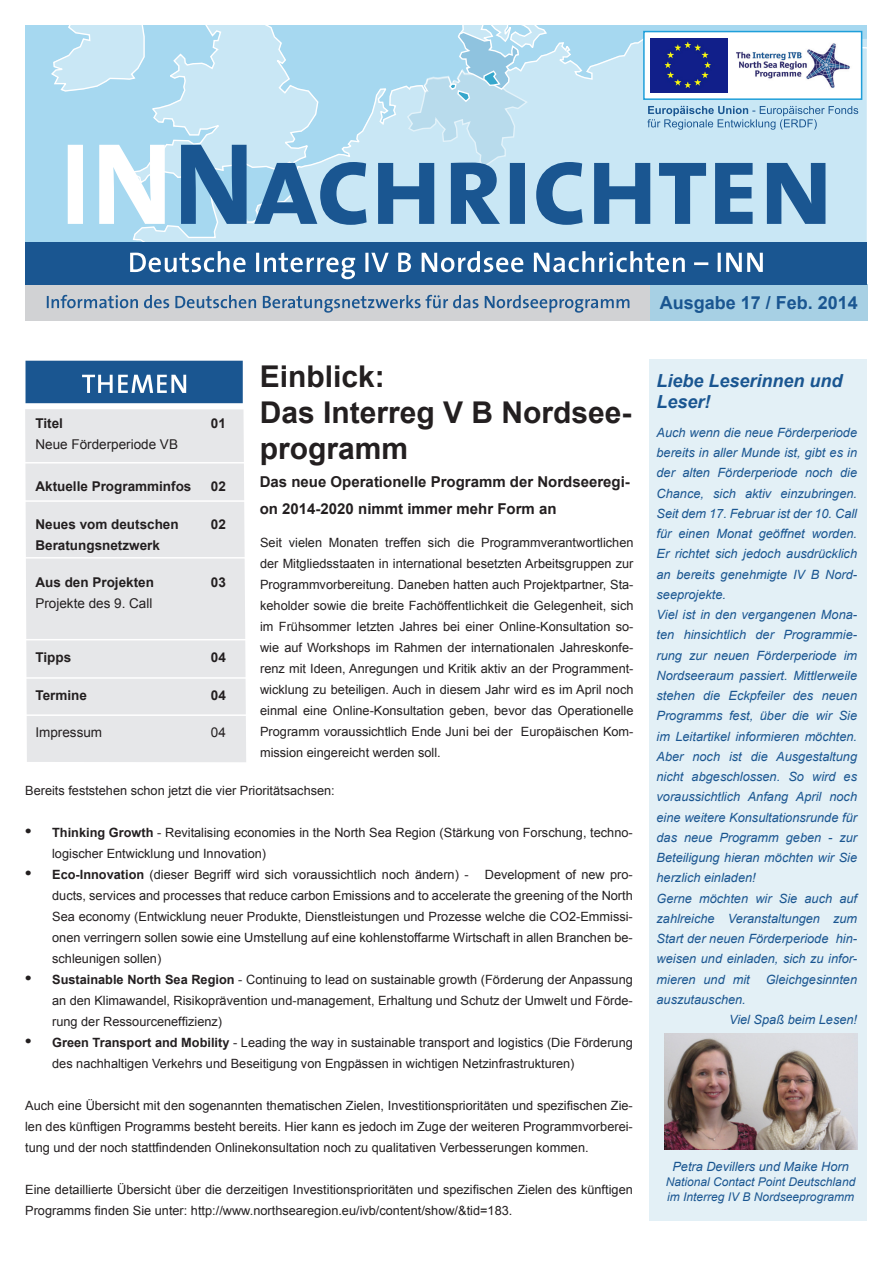
<style>
.page{position:relative;width:893px;height:1263px;background:#fff}
.page>*{position:absolute;margin:0;border:0;box-sizing:border-box;transform-origin:0 0}
.t1{font:700 30px/36px "Arial";color:#231f20}
.t2{font:italic 700 18px/21px "Arial";color:#1a5691}
.t3{font:700 18px "Arial";color:#1a5691}
.t4{font:700 15px/27px "Arial";color:#231f20}
.t5{font:700 13.5px "Arial";color:#231f20}
.t6{font:13.5px "Arial";color:#231f20}
.t7{font:12.75px/21px "Arial";color:#231f20;text-align:justify}
.t8{font:italic 12.75px/20.2px "Arial";color:#1a5691;text-align:justify}
.t9{font:italic 12px/15px "Arial";color:#1a5691}
.s1{font-family:"Times New Roman";font-weight:700;font-size:18px}
.s2{font-weight:700}
</style>
<div class="page">
<div style="left:26px;top:26px;width:841px;height:223px;background:#a6d8f0"></div>
<svg style="left:50px;top:25px;width:817px;height:217px"></svg>
<svg style="left:406px;top:31px;width:123px;height:114px"></svg>
<div style="left:26px;top:285px;width:841px;height:36px;background:#d1d2d4"></div>
<svg style="left:181px;top:145px;width:644px;height:80px;background:#7ea9cb"></svg>
<svg style="left:68px;top:145px;width:97px;height:79px"></svg>
<div style="left:650px;top:285px;width:217px;height:36px;background:#a7d0e4"></div>
<svg style="left:47px;top:295px;width:582px;height:18px"></svg>
<div style="left:26px;top:242px;width:841px;height:43px;background:#1a5691"></div>
<svg style="left:130px;top:251px;width:633px;height:28px"></svg>
<div style="left:25px;top:409px;width:221px;height:353px;background:#e6e7e9"></div>
<hr style="left:23px;top:557px;width:230px;height:2px;background:#fff">
<hr style="left:20px;top:462px;width:230px;height:1px;background:#fff">
<hr style="left:22px;top:500px;width:230px;height:2px;background:#fff">
<hr style="left:21px;top:714px;width:230px;height:2px;background:#fff">
<hr style="left:22px;top:677px;width:230px;height:2px;background:#fff">
<hr style="left:21px;top:639px;width:230px;height:1px;background:#fff">
<div style="left:26px;top:361px;width:216px;height:41px;background:#1a5691"></div>
<svg style="left:82px;top:375px;width:104px;height:18px"></svg>
<div style="left:26px;top:361px;width:217px;height:42px;border:2px solid #1a5691"></div>
<div style="left:649px;top:359px;width:217px;height:861px;background:#e3f0f6"></div>
<div style="left:643px;top:31px;width:219px;height:69px;background:#fff;border:2px solid #1f9fda"></div>
<img style="left:736px;top:43px;width:114px;height:45px">
<img style="left:650px;top:38px;width:77px;height:55px">
<svg style="left:647px;top:106px;width:211px;height:24px;background:#a6cae1"></svg>
<img style="left:664px;top:1034px;width:193px;height:115px">
<p class="t1" style="left:260px;top:359px;width:127px">Einblick:</p>
<p class="t1" style="left:260px;top:395px;width:373px">Das Interreg V B Nordsee&shy;programm</p>
<p class="t4" style="left:260px;top:469px;width:372px">Das neue Operationelle Programm der Nordseeregi&shy;on 2014-2020 nimmt immer mehr Form an</p>
<p class="t5" style="left:35px;top:414px;width:29px">Titel</p>
<p class="t5" style="left:211px;top:414px;width:17px">01</p>
<p class="t6" style="left:35px;top:435px;width:144px">Neue Förderperiode VB</p>
<p class="t5" style="left:35px;top:477px;width:158px">Aktuelle Programminfos</p>
<p class="t5" style="left:211px;top:477px;width:17px">02</p>
<p class="t5" style="left:35px;top:515px;width:145px">Neues vom deutschen</p>
<p class="t5" style="left:211px;top:515px;width:17px">02</p>
<p class="t5" style="left:35px;top:536px;width:126px">Beratungsnetzwerk</p>
<p class="t5" style="left:35px;top:573px;width:120px">Aus den Projekten</p>
<p class="t5" style="left:211px;top:573px;width:17px">03</p>
<p class="t6" style="left:35px;top:594px;width:119px">Projekte des 9. Call</p>
<p class="t7" style="left:260px;top:532px;width:375px">Seit vielen Monaten treffen sich die Programmverantwortlichen der Mitgliedsstaaten in international besetzten Arbeitsgruppen zur Programmvorbereitung. Daneben hatten auch Projektpartner, Sta&shy;keholder sowie die breite Fachöffentlichkeit die Gelegenheit, sich im Frühsommer letzten Jahres bei einer Online-Konsultation so&shy;wie auf Workshops im Rahmen der internationalen Jahreskonfe&shy;renz mit Ideen, Anregungen und Kritik aktiv an der Programment&shy;wicklung zu beteiligen. Auch in diesem Jahr wird es im April noch einmal eine Online-Konsultation geben, bevor das Operationelle Programm voraussichtlich Ende Juni bei der Europäischen Kom&shy;mission eingereicht werden soll.</p>
<p class="t7" style="left:25px;top:780px;width:311px">Bereits feststehen schon jetzt die vier Prioritätsachsen:</p>
<p class="t7" style="left:52px;top:822px;width:582px;text-indent:-27px"><span class="s1">•</span> <span class="s2">Thinking Growth</span> - Revitalising economies in the North Sea Region (Stärkung von Forschung, techno&shy;logischer Entwicklung und Innovation)</p>
<p class="t7" style="left:25px;top:864px;width:445px"><span class="s1">•</span> <span class="s2">Eco-Innovation</span> (dieser Begriff wird sich voraussichtlich noch ändern) -</p>
<p class="t5" style="left:35px;top:648px;width:37px">Tipps</p>
<p class="t5" style="left:211px;top:648px;width:17px">04</p>
<p class="t5" style="left:35px;top:686px;width:53px">Termine</p>
<p class="t5" style="left:211px;top:686px;width:17px">04</p>
<p class="t6" style="left:35px;top:723px;width:68px">Impressum</p>
<p class="t6" style="left:211px;top:723px;width:17px">04</p>
<p class="t7" style="left:52px;top:864px;width:582px;text-indent:433px">Development of new pro&shy;ducts, services and processes that reduce carbon Emissions and to accelerate the greening of the North Sea economy (Entwicklung neuer Produkte, Dienstleistungen und Prozesse welche die CO2-Emmissi&shy;onen verringern sollen sowie eine Umstellung auf eine kohlenstoffarme Wirtschaft in allen Branchen be&shy;schleunigen sollen)</p>
<p class="t7" style="left:52px;top:969px;width:582px;text-indent:-27px"><span class="s1">•</span> <span class="s2">Sustainable North Sea Region</span> - Continuing to lead on sustainable growth (Förderung der Anpassung an den Klimawandel, Risikoprävention und-management, Erhaltung und Schutz der Umwelt und Förde&shy;rung der Ressourceneffizienz)</p>
<p class="t7" style="left:52px;top:1032px;width:582px;text-indent:-27px"><span class="s1">•</span> <span class="s2">Green Transport and Mobility</span> - Leading the way in sustainable transport and logistics (Die Förderung des nachhaltigen Verkehrs und Beseitigung von Engpässen in wichtigen Netzinfrastrukturen)</p>
<p class="t7" style="left:25px;top:1095px;width:609px">Auch eine Übersicht mit den sogenannten thematischen Zielen, Investitionsprioritäten und spezifischen Zie&shy;len des künftigen Programms besteht bereits. Hier kann es jedoch im Zuge der weiteren Programmvorberei&shy;tung und der noch stattfindenden Onlinekonsultation noch zu qualitativen Verbesserungen kommen.</p>
<p class="t7" style="left:25px;top:1179px;width:609px">Eine detaillierte Übersicht über die derzeitigen Investitionsprioritäten und spezifischen Zielen des künftigen<br>Programms finden Sie unter: http://www.northsearegion.eu/ivb/content/show/&amp;tid=183.</p>
<p class="t3" style="left:660px;top:291px;width:200px">Ausgabe 17 / Feb. 2014</p>
<p class="t2" style="left:657px;top:371px;width:188px">Liebe Leserinnen und<br>Leser!</p>
<p class="t8" style="left:657px;top:422px;width:202px">Auch wenn die neue Förderperiode bereits in aller Munde ist, gibt es in der alten Förderperiode noch die Chance, sich aktiv einzubringen.<br>Seit dem 17. Februar ist der 10. Call für einen Monat geöffnet worden.<br>Er richtet sich jedoch ausdrücklich an bereits genehmigte IV B Nord&shy;seeprojekte.</p>
<p class="t8" style="left:657px;top:605px;width:202px">Viel ist in den vergangenen Mona&shy;ten hinsichtlich der Programmie&shy;rung zur neuen Förderperiode im Nordseeraum passiert. Mittlerweile stehen die Eckpfeiler des neuen Programms fest, über die wir Sie im Leitartikel informieren möchten.<br>Aber noch ist die Ausgestaltung nicht abgeschlossen. So wird es voraussichtlich Anfang April noch eine weitere Konsultationsrunde für das neue Programm geben - zur Beteiligung hieran möchten wir Sie herzlich einladen!</p>
<p class="t8" style="left:657px;top:888px;width:202px">Gerne möchten wir Sie auch auf zahlreiche Veranstaltungen zum Start der neuen Förderperiode hin&shy;weisen und einladen, sich zu infor&shy;mieren und mit Gleichgesinnten auszutauschen.</p>
<p class="t8" style="left:729px;top:1010px;width:130px">Viel Spaß beim Lesen!</p>
<p class="t8" style="left:672px;top:1157px;width:178px">Petra Devillers und Maike Horn</p>
<p class="t9" style="left:666px;top:1174px;width:191px">National Contact Point Deutschland im Interreg IV B Nordseeprogramm</p>
</div>
